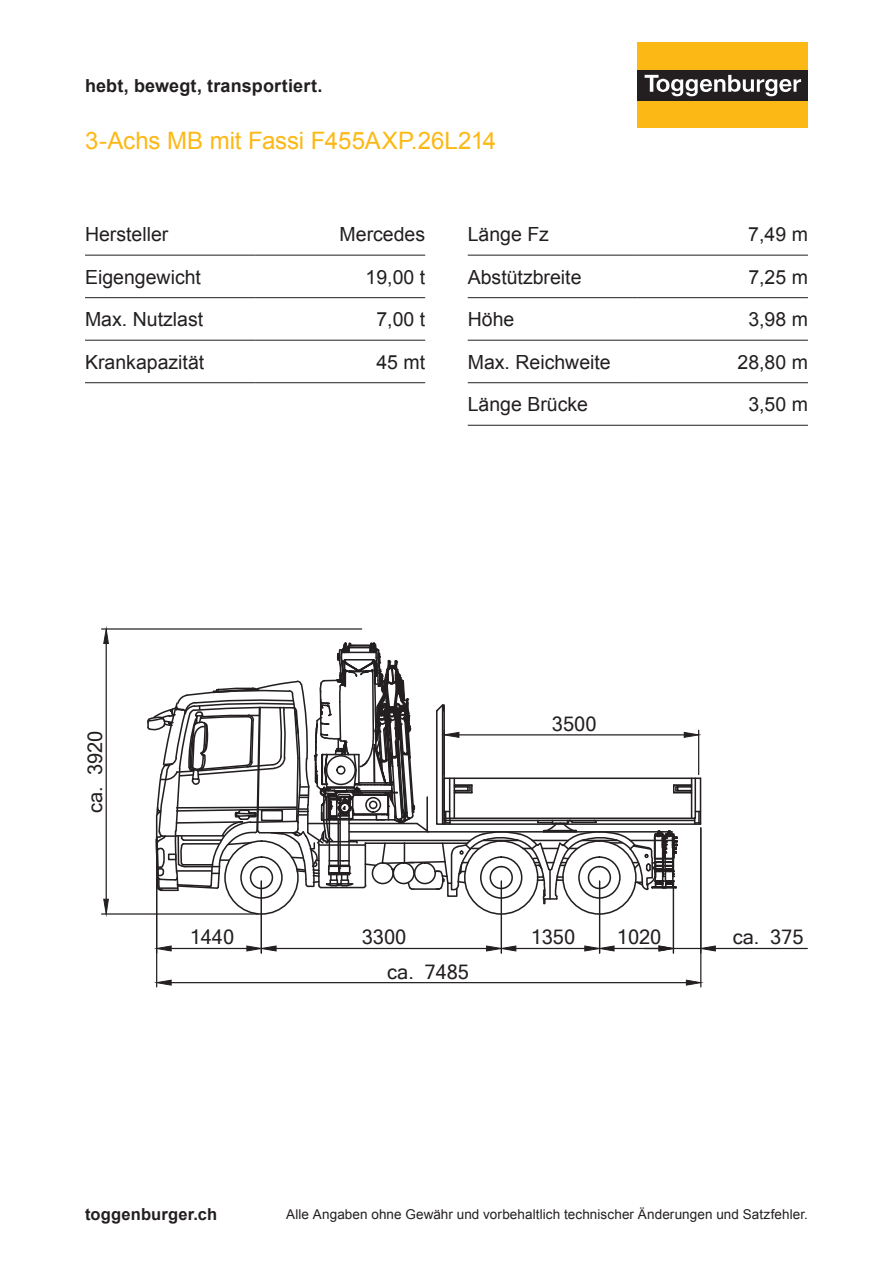
<style>
.page{position:relative;width:893px;height:1263px;background:#fff}
.page>*{position:absolute;margin:0;border:0;box-sizing:border-box;transform-origin:0 0}
.t1{font:24px "Arial";letter-spacing:-.005em;color:#fcb814}
.t2{font:19.95px "Microsoft Sans Serif";color:#231f20}
.t3{font:19.5px "Arial";color:#231f20}
.t4{font:700 18px "Arial";letter-spacing:.005em;color:#231f20}
.t5{font:700 16.5px "Arial";letter-spacing:.01em;color:#231f20}
.t6{font:13.5px "Arial";letter-spacing:.005em;color:#231f20}
</style>
<div class="page">
<div style="left:638px;top:43px;width:170px;height:85px;background:#fcb814"></div>
<div style="left:638px;top:70px;width:170px;height:30px;background:#231f20"></div>
<svg style="left:645px;top:75px;width:156px;height:21px"></svg>
<hr style="left:85px;top:255px;width:170px;height:1px;background:#231f20">
<hr style="left:255px;top:255px;width:170px;height:1px;background:#231f20">
<hr style="left:468px;top:255px;width:170px;height:1px;background:#231f20">
<hr style="left:638px;top:255px;width:170px;height:1px;background:#231f20">
<hr style="left:468px;top:297px;width:170px;height:1px;background:#231f20">
<hr style="left:638px;top:297px;width:170px;height:1px;background:#231f20">
<hr style="left:85px;top:340px;width:170px;height:1px;background:#231f20">
<hr style="left:255px;top:340px;width:170px;height:1px;background:#231f20">
<hr style="left:85px;top:297px;width:170px;height:1px;background:#231f20">
<hr style="left:255px;top:297px;width:170px;height:1px;background:#231f20">
<hr style="left:468px;top:340px;width:170px;height:1px;background:#231f20">
<hr style="left:638px;top:340px;width:170px;height:1px;background:#231f20">
<hr style="left:468px;top:382px;width:170px;height:1px;background:#231f20">
<hr style="left:638px;top:382px;width:170px;height:1px;background:#231f20">
<hr style="left:638px;top:425px;width:170px;height:1px;background:#231f20">
<hr style="left:85px;top:382px;width:170px;height:1px;background:#231f20">
<hr style="left:255px;top:382px;width:170px;height:1px;background:#231f20">
<svg style="left:240px;top:254px;width:89px;height:130px"></svg>
<hr style="left:102px;top:913px;width:156px;height:2px;background:#231f20">
<hr style="left:102px;top:628px;width:260px;height:2px;background:#231f20">
<hr style="left:106px;top:643px;width:1px;height:256px;background:#231f20">
<svg style="left:103px;top:898px;width:6px;height:17px"></svg>
<svg style="left:103px;top:628px;width:6px;height:16px"></svg>
<hr style="left:715px;top:948px;width:92px;height:1px;background:#231f20">
<svg style="left:146px;top:424px;width:570px;height:564px"></svg>
<p class="t4" style="left:85px;top:74px;width:239px">hebt, bewegt, transportiert.</p>
<p class="t1" style="left:85px;top:125px;width:413px">3-Achs MB mit Fassi F455AXP.26L214</p>
<p class="t3" style="left:85px;top:221px;width:85px">Hersteller</p>
<p class="t3" style="left:340px;top:221px;width:87px">Mercedes</p>
<p class="t3" style="left:468px;top:221px;width:83px">Länge Fz</p>
<p class="t3" style="left:748px;top:221px;width:61px">7,49 m</p>
<p class="t3" style="left:85px;top:264px;width:117px">Eigengewicht</p>
<p class="t3" style="left:366px;top:264px;width:61px">19,00 t</p>
<p class="t3" style="left:468px;top:264px;width:115px">Abstützbreite</p>
<p class="t3" style="left:748px;top:264px;width:61px">7,25 m</p>
<p class="t3" style="left:85px;top:306px;width:120px">Max. Nutzlast</p>
<p class="t3" style="left:376px;top:306px;width:50px">7,00 t</p>
<p class="t3" style="left:468px;top:306px;width:48px">Höhe</p>
<p class="t3" style="left:748px;top:306px;width:61px">3,98 m</p>
<p class="t3" style="left:85px;top:349px;width:121px">Krankapazität</p>
<p class="t3" style="left:376px;top:349px;width:50px">45 mt</p>
<p class="t3" style="left:468px;top:349px;width:145px">Max. Reichweite</p>
<p class="t3" style="left:737px;top:349px;width:72px">28,80 m</p>
<p class="t3" style="left:468px;top:391px;width:122px">Länge Brücke</p>
<p class="t3" style="left:748px;top:391px;width:61px">3,50 m</p>
<p class="t2" style="left:82px;top:813px;width:83px;rotate:-90deg">ca. 3920</p>
<p class="t2" style="left:552px;top:711px;width:46px">3500</p>
<p class="t2" style="left:190px;top:924px;width:46px">1440</p>
<p class="t2" style="left:362px;top:924px;width:46px">3300</p>
<p class="t2" style="left:531px;top:924px;width:46px">1350</p>
<p class="t2" style="left:617px;top:924px;width:46px">1020</p>
<p class="t2" style="left:387px;top:959px;width:83px">ca. 7485</p>
<p class="t2" style="left:733px;top:924px;width:72px">ca. 375</p>
<p class="t5" style="left:85px;top:1203px;width:134px">toggenburger.ch</p>
<p class="t6" style="left:286px;top:1205px;width:523px">Alle Angaben ohne Gewähr und vorbehaltlich technischer Änderungen und Satzfehler.</p>
</div>
